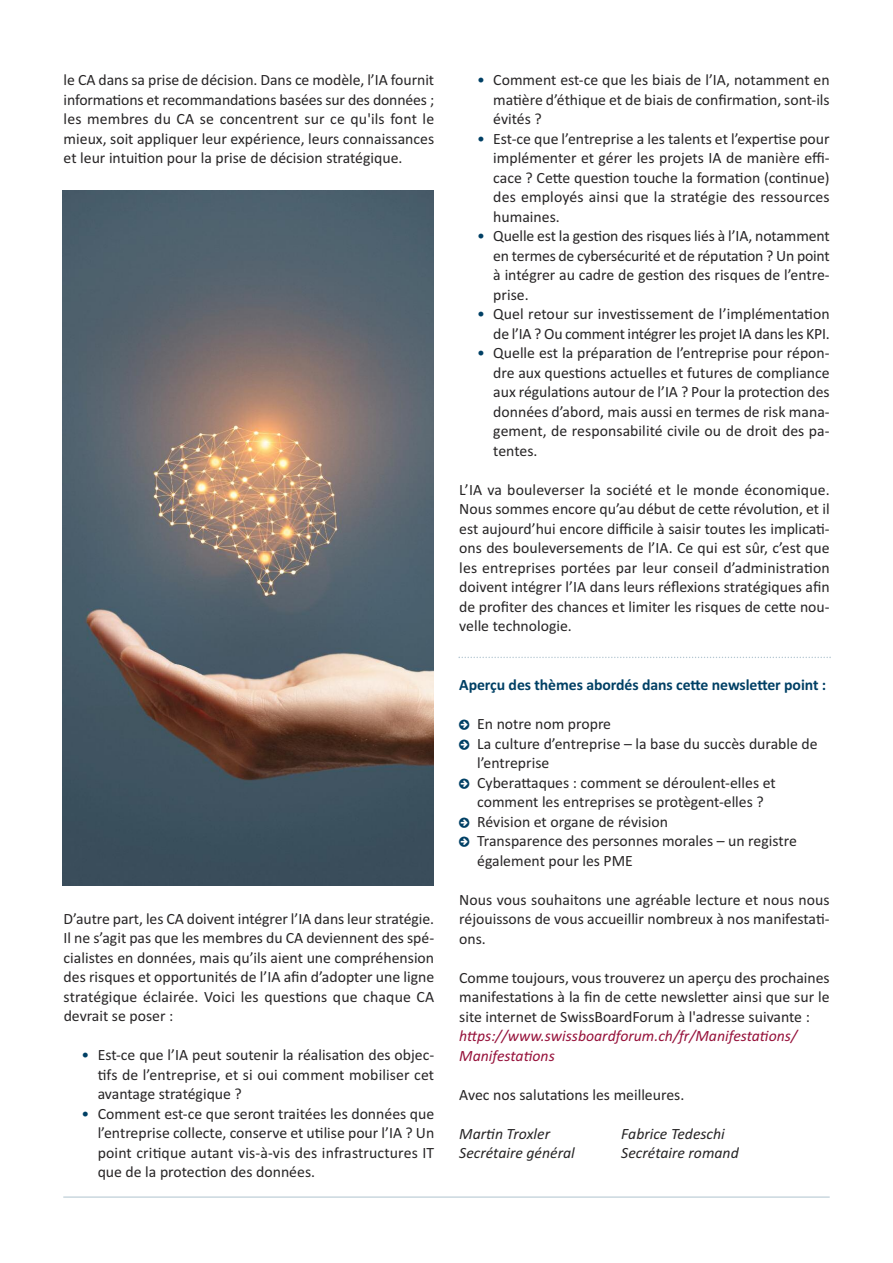
<style>
.page{position:relative;width:893px;height:1263px;background:#fff}
.page>*{position:absolute;margin:0;border:0;box-sizing:border-box;transform-origin:0 0}
.t1{font:15.75px/19.5px "Calibri";color:#272526;text-align:justify}
.t2{font:italic 15.75px/19.5px "Calibri";color:#96123b}
.t3{font:italic 15.75px "Calibri";color:#272526}
.t4{font:700 15.75px "Calibri";letter-spacing:-.005em;color:#004065}
.s1{color:#004065}
</style>
<div class="page">
<hr style="left:63px;top:1196px;width:767px;height:1px;background:#b3c6d1">
<img style="left:63px;top:191px;width:371px;height:695px">
<svg style="left:458px;top:657px;width:373px;height:1px"></svg>
<p class="t1" style="left:64px;top:70px;width:372px">le CA dans sa prise de décision. Dans ce modèle, l’IA fournit informations et recommandations basées sur des données ; les membres du CA se concentrent sur ce qu'ils font le mieux, soit appliquer leur expérience, leurs connaissances et leur intuition pour la prise de décision stratégique.</p>
<p class="t1" style="left:64px;top:908px;width:372px">D’autre part, les CA doivent intégrer l’IA dans leur stratégie.<br>Il ne s’agit pas que les membres du CA deviennent des spé&shy;cialistes en données, mais qu’ils aient une compréhension des risques et opportunités de l’IA afin d’adopter une ligne stratégique éclairée. Voici les questions que chaque CA devrait se poser :</p>
<p class="t1" style="left:98px;top:1045px;width:338px;text-indent:-16px"><span class="s1">•</span> Est-ce que l’IA peut soutenir la réalisation des objec&shy;tifs de l’entreprise, et si oui comment mobiliser cet avantage stratégique ?</p>
<p class="t1" style="left:98px;top:1103px;width:338px;text-indent:-16px"><span class="s1">•</span> Comment est-ce que seront traitées les données que l’entreprise collecte, conserve et utilise pour l’IA ? Un point critique autant vis-à-vis des infrastructures IT que de la protection des données.</p>
<p class="t1" style="left:493px;top:70px;width:338px;text-indent:-16px"><span class="s1">•</span> Comment est-ce que les biais de l’IA, notamment en matière d’éthique et de biais de confirmation, sont-ils évités ?</p>
<p class="t1" style="left:493px;top:129px;width:338px;text-indent:-16px"><span class="s1">•</span> Est-ce que l’entreprise a les talents et l’expertise pour implémenter et gérer les projets IA de manière effi&shy;cace ? Cette question touche la formation (continue) des employés ainsi que la stratégie des ressources humaines.</p>
<p class="t1" style="left:493px;top:226px;width:338px;text-indent:-16px"><span class="s1">•</span> Quelle est la gestion des risques liés à l’IA, notamment en termes de cybersécurité et de réputation ? Un point à intégrer au cadre de gestion des risques de l’entre&shy;prise.</p>
<p class="t1" style="left:477px;top:304px;width:354px;text-align:right"><span class="s1">•</span> Quel retour sur investissement de l’implémentation de l’IA ? Ou comment intégrer les projet IA dans les KPI.</p>
<p class="t1" style="left:493px;top:343px;width:338px;text-indent:-16px"><span class="s1">•</span> Quelle est la préparation de l’entreprise pour répon&shy;dre aux questions actuelles et futures de compliance aux régulations autour de l’IA ? Pour la protection des données d’abord, mais aussi en termes de risk mana&shy;gement, de responsabilité civile ou de droit des pa&shy;tentes.</p>
<p class="t1" style="left:459px;top:480px;width:372px">L’IA va bouleverser la société et le monde économique.<br>Nous sommes encore qu’au début de cette révolution, et il est aujourd’hui encore difficile à saisir toutes les implicati&shy;ons des bouleversements de l’IA. Ce qui est sûr, c’est que les entreprises portées par leur conseil d’administration doivent intégrer l’IA dans leurs réflexions stratégiques afin de profiter des chances et limiter les risques de cette nou&shy;velle technologie.</p>
<p class="t4" style="left:459px;top:675px;width:368px">Aperçu des thèmes abordés dans cette newsletter point :</p>
<p class="t1" style="left:477px;top:714px;width:342px;text-align:left">En notre nom propre<br>La culture d’entreprise – la base du succès durable de l’entreprise<br>Cyberattaques : comment se déroulent-elles et comment les entreprises se protègent-elles ?<br>Révision et organe de révision<br>Transparence des personnes morales – un registre également pour les PME</p>
<p class="t1" style="left:459px;top:889px;width:372px">Nous vous souhaitons une agréable lecture et nous nous réjouissons de vous accueillir nombreux à nos manifestati&shy;ons.</p>
<p class="t1" style="left:459px;top:967px;width:372px">Comme toujours, vous trouverez un aperçu des prochaines manifestations à la fin de cette newsletter ainsi que sur le site internet de SwissBoardForum à l'adresse suivante :</p>
<p class="t2" style="left:459px;top:1026px;width:339px">https://www.swissboardforum.ch/fr/Manifestations/<br>Manifestations</p>
<p class="t1" style="left:459px;top:1084px;width:227px">Avec nos salutations les meilleures.</p>
<p class="t3" style="left:459px;top:1124px;width:92px">Martin Troxler</p>
<p class="t3" style="left:621px;top:1124px;width:105px">Fabrice Tedeschi</p>
<p class="t3" style="left:459px;top:1143px;width:117px">Secrétaire général</p>
<p class="t3" style="left:621px;top:1143px;width:119px">Secrétaire romand</p>
</div>
